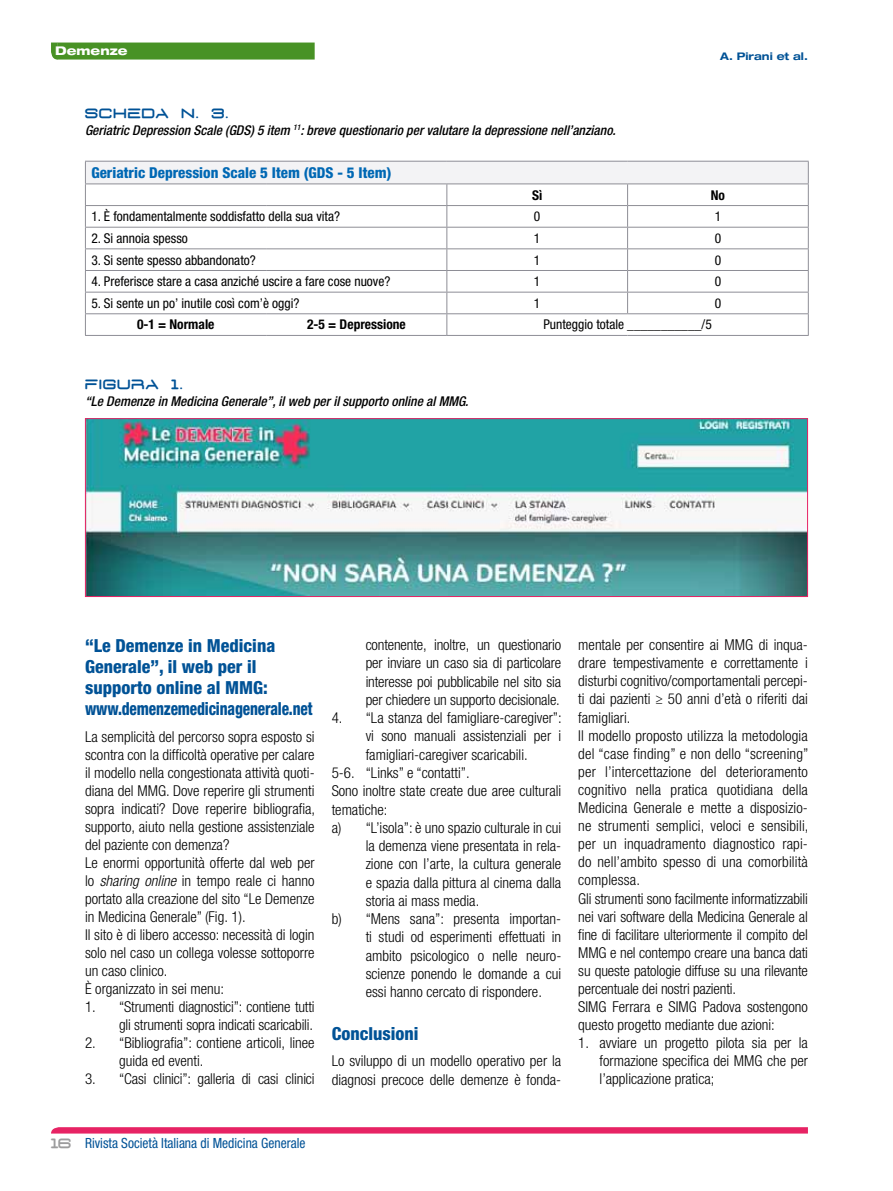
<style>
.page{position:relative;width:893px;height:1191px;background:#fff}
.page>*{position:absolute;margin:0;border:0;box-sizing:border-box;transform-origin:0 0}
.t1{font:800 condensed 18px/21px "Helvetica Neue LT Std";color:#005296}
.t2{font:300 condensed 15px/18.1px "Helvetica Neue LT Std";color:#000}
.t3{font:800 condensed 15px "Helvetica Neue LT Std";color:#0068b4}
.t4{font:condensed 14.1px "Helvetica Neue LT Std";color:#005296;scale:.96 1}
.t5{font:condensed 13.5px "Helvetica Neue LT Std";color:#000}
.t6{font:italic 500 condensed 13.5px "Helvetica Neue LT Std";color:#000}
.t7{font:700 condensed 13.5px "Helvetica Neue LT Std";color:#000}
.t8{font:13.5px "D3 Euronism Bold";letter-spacing:.11em;color:#005296}
.t9{font:800 expanded 12px "Helvetica Neue LT Std";color:#fff}
.t10{font:700 expanded 10.5px "Helvetica Neue LT Std";color:#005296}
.s1{font-style:italic}
.s2{font-family:"D3 Euronism Bold";font-stretch:normal;font-size:13.5px;color:#9c9c9d}
</style>
<div class="page">
<svg style="left:51px;top:43px;width:6px;height:17px"></svg>
<div style="left:57px;top:43px;width:258px;height:17px;background:#489225"></div>
<svg style="left:51px;top:1127px;width:757px;height:6px;background:#e72a69"></svg>
<div style="left:85px;top:161px;width:723px;height:23px;background:#f3f3f5"></div>
<hr style="left:85px;top:161px;width:181px;height:1px;background:#8e8e96">
<hr style="left:266px;top:161px;width:181px;height:1px;background:#8e8e96">
<hr style="left:447px;top:161px;width:181px;height:1px;background:#8e8e96">
<hr style="left:628px;top:161px;width:181px;height:1px;background:#8e8e96">
<hr style="left:85px;top:183px;width:181px;height:1px;background:#8e8e96">
<hr style="left:266px;top:183px;width:181px;height:1px;background:#8e8e96">
<hr style="left:447px;top:183px;width:181px;height:1px;background:#8e8e96">
<hr style="left:628px;top:183px;width:181px;height:1px;background:#8e8e96">
<hr style="left:85px;top:205px;width:181px;height:1px;background:#8e8e96">
<hr style="left:266px;top:205px;width:181px;height:1px;background:#8e8e96">
<hr style="left:447px;top:205px;width:181px;height:1px;background:#8e8e96">
<hr style="left:628px;top:205px;width:181px;height:1px;background:#8e8e96">
<hr style="left:85px;top:227px;width:181px;height:1px;background:#8e8e96">
<hr style="left:266px;top:227px;width:181px;height:1px;background:#8e8e96">
<hr style="left:447px;top:227px;width:181px;height:1px;background:#8e8e96">
<hr style="left:628px;top:227px;width:181px;height:1px;background:#8e8e96">
<hr style="left:85px;top:248px;width:181px;height:1px;background:#8e8e96">
<hr style="left:266px;top:248px;width:181px;height:1px;background:#8e8e96">
<hr style="left:447px;top:248px;width:181px;height:1px;background:#8e8e96">
<hr style="left:628px;top:248px;width:181px;height:1px;background:#8e8e96">
<hr style="left:85px;top:270px;width:181px;height:1px;background:#8e8e96">
<hr style="left:266px;top:270px;width:181px;height:1px;background:#8e8e96">
<hr style="left:447px;top:270px;width:181px;height:1px;background:#8e8e96">
<hr style="left:628px;top:270px;width:181px;height:1px;background:#8e8e96">
<hr style="left:85px;top:292px;width:181px;height:1px;background:#8e8e96">
<hr style="left:266px;top:292px;width:181px;height:1px;background:#8e8e96">
<hr style="left:447px;top:292px;width:181px;height:1px;background:#8e8e96">
<hr style="left:628px;top:292px;width:181px;height:1px;background:#8e8e96">
<svg style="left:627px;top:184px;width:1px;height:129px"></svg>
<hr style="left:85px;top:313px;width:181px;height:1px;background:#8e8e96">
<svg style="left:85px;top:162px;width:1px;height:173px"></svg>
<hr style="left:266px;top:313px;width:181px;height:1px;background:#8e8e96">
<hr style="left:447px;top:313px;width:181px;height:1px;background:#8e8e96">
<svg style="left:446px;top:184px;width:1px;height:151px"></svg>
<hr style="left:628px;top:313px;width:181px;height:1px;background:#8e8e96">
<svg style="left:808px;top:162px;width:1px;height:173px"></svg>
<hr style="left:85px;top:335px;width:181px;height:1px;background:#8e8e96">
<hr style="left:266px;top:335px;width:181px;height:1px;background:#8e8e96">
<hr style="left:447px;top:335px;width:181px;height:1px;background:#8e8e96">
<hr style="left:628px;top:335px;width:181px;height:1px;background:#8e8e96">
<img style="left:87px;top:420px;width:719px;height:175px">
<div style="left:85px;top:418px;width:723px;height:179px;border:1px solid #e72364"></div>
<p class="t9" style="left:55px;top:43px;width:74px">Demenze</p>
<p class="t10" style="left:720px;top:49px;width:89px">A. Pirani et al.</p>
<p class="t8" style="left:85px;top:106px;width:145px">SCHEDA N. 3.</p>
<p class="t6" style="left:85px;top:122px;width:532px">Geriatric Depression Scale (GDS) 5 item <sup>11</sup>: breve questionario per valutare la depressione nell’anziano.</p>
<p class="t3" style="left:91px;top:163px;width:301px">Geriatric Depression Scale 5 Item (GDS - 5 Item)</p>
<p class="t7" style="left:532px;top:187px;width:12px">Sì</p>
<p class="t7" style="left:711px;top:187px;width:16px">No</p>
<p class="t5" style="left:91px;top:209px;width:250px">1. È fondamentalmente soddisfatto della sua vita?</p>
<p class="t5" style="left:534px;top:209px;width:8px">0</p>
<p class="t5" style="left:715px;top:209px;width:8px">1</p>
<p class="t5" style="left:91px;top:230px;width:98px">2. Si annoia spesso</p>
<p class="t5" style="left:534px;top:230px;width:8px">1</p>
<p class="t5" style="left:715px;top:230px;width:8px">0</p>
<p class="t5" style="left:91px;top:252px;width:166px">3. Si sente spesso abbandonato?</p>
<p class="t5" style="left:534px;top:252px;width:8px">1</p>
<p class="t5" style="left:715px;top:252px;width:8px">0</p>
<p class="t5" style="left:91px;top:273px;width:300px">4. Preferisce stare a casa anziché uscire a fare cose nuove?</p>
<p class="t5" style="left:534px;top:273px;width:8px">1</p>
<p class="t5" style="left:715px;top:273px;width:8px">0</p>
<p class="t5" style="left:91px;top:295px;width:210px">5. Si sente un po’ inutile così com’è oggi?</p>
<p class="t5" style="left:534px;top:295px;width:8px">1</p>
<p class="t5" style="left:715px;top:295px;width:8px">0</p>
<p class="t7" style="left:137px;top:316px;width:79px">0-1 = Normale</p>
<p class="t7" style="left:307px;top:316px;width:100px">2-5 = Depressione</p>
<p class="t5" style="left:543px;top:317px;width:170px">Punteggio totale ___________/5</p>
<p class="t8" style="left:85px;top:377px;width:99px">FIGURA 1.</p>
<p class="t6" style="left:85px;top:393px;width:385px">“Le Demenze in Medicina Generale”, il web per il supporto online al MMG.</p>
<p class="t1" style="left:85px;top:635px;width:229px">“Le Demenze in Medicina<br>Generale”, il web per il supporto online al MMG: www.demenzemedicinagenerale.net</p>
<p class="t2" style="left:85px;top:727px;width:232px">La semplicità del percorso sopra esposto si scontra con la difficoltà operative per calare il modello nella congestionata attività quoti&shy;diana del MMG. Dove reperire gli strumenti sopra indicati? Dove reperire bibliografia, supporto, aiuto nella gestione assistenziale del paziente con demenza?<br>Le enormi opportunità offerte dal web per lo <span class="s1">sharing online</span> in tempo reale ci hanno portato alla creazione del sito “Le Demenze in Medicina Generale” (Fig. 1).<br>Il sito è di libero accesso: necessità di login solo nel caso un collega volesse sottoporre un caso clinico.<br>È organizzato in sei menu:</p>
<p class="t2" style="left:85px;top:997px;width:231px;text-align:right">1. “Strumenti diagnostici”: contiene tutti gli strumenti sopra indicati scaricabili.</p>
<p class="t2" style="left:119px;top:1033px;width:197px;text-indent:-34px">2. “Bibliografia”: contiene articoli, linee guida ed eventi.</p>
<p class="t2" style="left:85px;top:1069px;width:231px">3. “Casi clinici”: galleria di casi clinici</p>
<p class="t2" style="left:366px;top:635px;width:197px;text-align:justify">contenente, inoltre, un questionario per inviare un caso sia di particolare interesse poi pubblicabile nel sito sia per chiedere un supporto decisionale.</p>
<p class="t2" style="left:332px;top:708px;width:232px">4. “La stanza del famigliare-caregiver”:</p>
<p class="t2" style="left:366px;top:727px;width:197px">vi sono manuali assistenziali per i</p>
<p class="t2" style="left:366px;top:745px;width:164px">famigliari-caregiver scaricabili.</p>
<p class="t2" style="left:332px;top:763px;width:140px">5-6. “Links” e “contatti”.</p>
<p class="t2" style="left:332px;top:781px;width:231px">Sono inoltre state create due aree culturali</p>
<p class="t2" style="left:332px;top:800px;width:57px">tematiche:</p>
<p class="t2" style="left:332px;top:818px;width:231px">a) “L’isola”: è uno spazio culturale in cui</p>
<p class="t2" style="left:366px;top:836px;width:197px">la demenza viene presentata in rela-</p>
<p class="t2" style="left:366px;top:854px;width:197px">zione con l’arte, la cultura generale</p>
<p class="t2" style="left:366px;top:873px;width:197px">e spazia dalla pittura al cinema dalla</p>
<p class="t2" style="left:366px;top:891px;width:115px">storia ai mass media.</p>
<p class="t2" style="left:332px;top:909px;width:231px">b) “Mens sana”: presenta importan-</p>
<p class="t2" style="left:366px;top:928px;width:197px">ti studi od esperimenti effettuati in</p>
<p class="t2" style="left:366px;top:946px;width:197px">ambito psicologico o nelle neuro-</p>
<p class="t2" style="left:366px;top:964px;width:197px">scienze ponendo le domande a cui</p>
<p class="t2" style="left:366px;top:982px;width:178px">essi hanno cercato di rispondere.</p>
<p class="t1" style="left:332px;top:1022px;width:88px">Conclusioni</p>
<p class="t2" style="left:332px;top:1051px;width:231px">Lo sviluppo di un modello operativo per la diagnosi precoce delle demenze è fonda-</p>
<p class="t2" style="left:578px;top:635px;width:232px">mentale per consentire ai MMG di inqua&shy;drare tempestivamente e correttamente i disturbi cognitivo/comportamentali percepi&shy;ti dai pazienti ≥ 50 anni d’età o riferiti dai famigliari.<br>Il modello proposto utilizza la metodologia del “case finding” e non dello “screening” per l’intercettazione del deterioramento cognitivo nella pratica quotidiana della Medicina Generale e mette a disposizio&shy;ne strumenti semplici, veloci e sensibili, per un inquadramento diagnostico rapi&shy;do nell’ambito spesso di una comorbilità complessa.<br>Gli strumenti sono facilmente informatizzabili nei vari software della Medicina Generale al fine di facilitare ulteriormente il compito del MMG e nel contempo creare una banca dati su queste patologie diffuse su una rilevante percentuale dei nostri pazienti.<br>SIMG Ferrara e SIMG Padova sostengono questo progetto mediante due azioni:</p>
<p class="t2" style="left:600px;top:1033px;width:210px;text-align:justify;text-indent:-21px">1. avviare un progetto pilota sia per la formazione specifica dei MMG che per l’applicazione pratica;</p>
<p class="t4" style="left:51px;top:1134px;width:267px"><span class="s2">16</span> Rivista Società Italiana di Medicina Generale</p>
</div>
